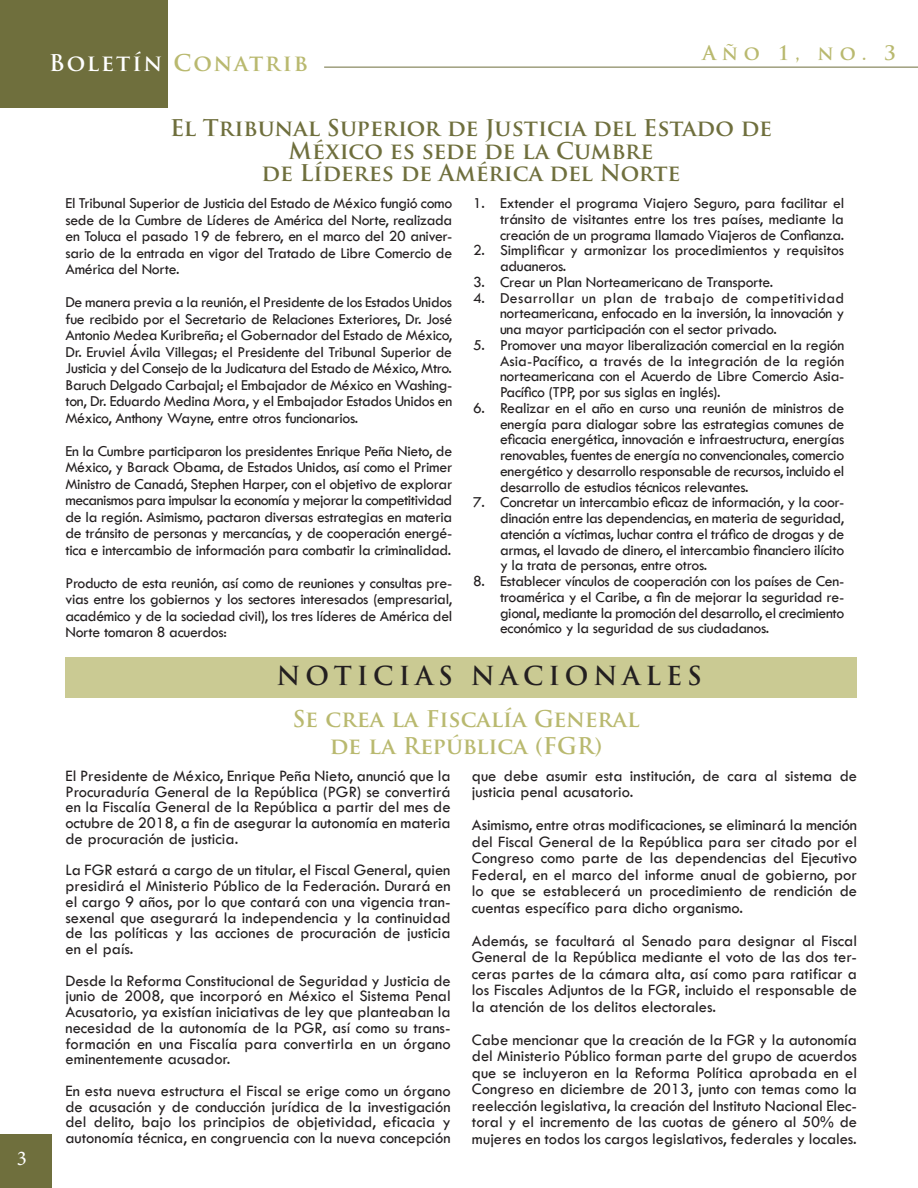
<style>
.page{position:relative;width:918px;height:1188px;background:#fff}
.page>*{position:absolute;margin:0;border:0;box-sizing:border-box;transform-origin:0 0}
.t1{font:700 25.5px "Trajan Pro";letter-spacing:.2em;color:#231f20}
.t2{font:700 22.5px/22.5px "Trajan Pro";color:#6f6f3d;text-align:center}
.t3{font:700 22.5px/27px "Trajan Pro";color:#b9b96f;text-align:center}
.t4{font:700 22.5px "Trajan Pro";letter-spacing:.09em;color:#b9b96f}
.t5{font:21px "Minion Pro";color:#fff}
.t6{font:700 19.5px "Trajan Pro";color:#b9b96f}
.t7{font:16.5px/15.8px "Tw Cen";color:#231f20;text-align:justify}
.t8{font:15.75px/16.5px "Tw Cen";letter-spacing:-.02em;color:#231f20;text-align:justify}
.s1{color:#fff}
</style>
<div class="page">
<div style="left:0;top:1135px;width:52px;height:53px;background:#6f6f3d"></div>
<div style="left:0;top:0;width:168px;height:108px;background:#6f6f3d"></div>
<hr style="left:324px;top:67px;width:594px;height:1px;background:#6f6f3d">
<div style="left:65px;top:657px;width:792px;height:41px;background:#caca93"></div>
<h3 class="t5" style="left:17px;top:1144px;width:12px">3</h3>
<h2 class="t4" style="left:49px;top:49px;width:261px"><span class="s1">Boletín</span> Conatrib</h2>
<p class="t6" style="left:702px;top:40px;width:195px">Año 1, no. 3</p>
<h2 class="t2" style="left:170px;top:117px;width:604px">El Tribunal Superior de Justicia del Estado de<br>México es sede de la Cumbre<br>de Líderes de América del Norte</h2>
<p class="t8" style="left:65px;top:195px;width:388px">El Tribunal Superior de Justicia del Estado de México fungió como sede de la Cumbre de Líderes de América del Norte, realizada en Toluca el pasado 19 de febrero, en el marco del 20 aniver&shy;sario de la entrada en vigor del Tratado de Libre Comercio de América del Norte.</p>
<p class="t8" style="left:65px;top:294px;width:388px">De manera previa a la reunión, el Presidente de los Estados Unidos fue recibido por el Secretario de Relaciones Exteriores, Dr. José Antonio Medea Kuribreña; el Gobernador del Estado de México, Dr. Eruviel Ávila Villegas; el Presidente del Tribunal Superior de Justicia y del Consejo de la Judicatura del Estado de México, Mtro.<br>Baruch Delgado Carbajal; el Embajador de México en Washing&shy;ton, Dr. Eduardo Medina Mora, y el Embajador Estados Unidos en México, Anthony Wayne, entre otros funcionarios.</p>
<p class="t8" style="left:65px;top:442px;width:388px">En la Cumbre participaron los presidentes Enrique Peña Nieto, de México, y Barack Obama, de Estados Unidos, así como el Primer Ministro de Canadá, Stephen Harper, con el objetivo de explorar mecanismos para impulsar la economía y mejorar la competitividad de la región. Asimismo, pactaron diversas estrategias en materia de tránsito de personas y mercancías, y de cooperación energé&shy;tica e intercambio de información para combatir la criminalidad.</p>
<p class="t8" style="left:65px;top:574px;width:388px">Producto de esta reunión, así como de reuniones y consultas pre&shy;vias entre los gobiernos y los sectores interesados (empresarial, académico y de la sociedad civil), los tres líderes de América del Norte tomaron 8 acuerdos:</p>
<p class="t8" style="left:500px;top:195px;width:346px;line-height:15.8px;text-indent:-27px">1. Extender el programa Viajero Seguro, para facilitar el tránsito de visitantes entre los tres países, mediante la creación de un programa llamado Viajeros de Confianza.</p>
<p class="t8" style="left:500px;top:242px;width:346px;line-height:15.8px;text-indent:-27px">2. Simplificar y armonizar los procedimientos y requisitos aduaneros.</p>
<p class="t8" style="left:473px;top:274px;width:302px">3. Crear un Plan Norteamericano de Transporte.</p>
<p class="t8" style="left:500px;top:290px;width:346px;line-height:15.8px;text-indent:-27px">4. Desarrollar un plan de trabajo de competitividad norteamericana, enfocado en la inversión, la innovación y una mayor participación con el sector privado.</p>
<p class="t8" style="left:500px;top:337px;width:346px;line-height:15.8px;text-indent:-27px">5. Promover una mayor liberalización comercial en la región Asia-Pacífico, a través de la integración de la región norteamericana con el Acuerdo de Libre Comercio Asia-Pacífico (TPP, por sus siglas en inglés).</p>
<p class="t8" style="left:500px;top:400px;width:346px;line-height:15.8px;text-indent:-27px">6. Realizar en el año en curso una reunión de ministros de energía para dialogar sobre las estrategias comunes de eficacia energética, innovación e infraestructura, energías renovables, fuentes de energía no convencionales, comercio energético y desarrollo responsable de recursos, incluido el desarrollo de estudios técnicos relevantes.</p>
<p class="t8" style="left:500px;top:494px;width:346px;line-height:15.8px;text-indent:-27px">7. Concretar un intercambio eficaz de información, y la coor&shy;dinación entre las dependencias, en materia de seguridad, atención a víctimas, luchar contra el tráfico de drogas y de armas, el lavado de dinero, el intercambio financiero ilícito y la trata de personas, entre otros.</p>
<p class="t8" style="left:500px;top:573px;width:346px;line-height:15.8px;text-indent:-27px">8. Establecer vínculos de cooperación con los países de Cen&shy;troamérica y el Caribe, a fin de mejorar la seguridad re&shy;gional, mediante la promoción del desarrollo, el crecimiento económico y la seguridad de sus ciudadanos.</p>
<h1 class="t1" style="left:276px;top:660px;width:427px">NOTICIAS NACIONALES</h1>
<h2 class="t3" style="left:292px;top:706px;width:349px">Se crea la Fiscalía General de la República (FGR)</h2>
<p class="t7" style="left:65px;top:768px;width:387px">El Presidente de México, Enrique Peña Nieto, anunció que la Procuraduría General de la República (PGR) se convertirá en la Fiscalía General de la República a partir del mes de octubre de 2018, a fin de asegurar la autonomía en materia de procuración de justicia.</p>
<p class="t7" style="left:65px;top:862px;width:387px">La FGR estará a cargo de un titular, el Fiscal General, quien presidirá el Ministerio Público de la Federación. Durará en el cargo 9 años, por lo que contará con una vigencia tran&shy;sexenal que asegurará la independencia y la continuidad de las políticas y las acciones de procuración de justicia en el país.</p>
<p class="t7" style="left:65px;top:972px;width:387px">Desde la Reforma Constitucional de Seguridad y Justicia de junio de 2008, que incorporó en México el Sistema Penal Acusatorio, ya existían iniciativas de ley que planteaban la necesidad de la autonomía de la PGR, así como su trans&shy;formación en una Fiscalía para convertirla en un órgano eminentemente acusador.</p>
<p class="t7" style="left:65px;top:1083px;width:387px">En esta nueva estructura el Fiscal se erige como un órgano de acusación y de conducción jurídica de la investigación del delito, bajo los principios de objetividad, eficacia y autonomía técnica, en congruencia con la nueva concepción</p>
<p class="t7" style="left:472px;top:767px;width:387px;line-height:16.5px">que debe asumir esta institución, de cara al sistema de justicia penal acusatorio.</p>
<p class="t7" style="left:472px;top:817px;width:387px;line-height:16.5px">Asimismo, entre otras modificaciones, se eliminará la mención del Fiscal General de la República para ser citado por el Congreso como parte de las dependencias del Ejecutivo Federal, en el marco del informe anual de gobierno, por lo que se establecerá un procedimiento de rendición de cuentas específico para dicho organismo.</p>
<p class="t7" style="left:472px;top:932px;width:387px;line-height:16.5px">Además, se facultará al Senado para designar al Fiscal General de la República mediante el voto de las dos ter&shy;ceras partes de la cámara alta, así como para ratificar a los Fiscales Adjuntos de la FGR, incluido el responsable de la atención de los delitos electorales.</p>
<p class="t7" style="left:472px;top:1031px;width:387px;line-height:16.5px">Cabe mencionar que la creación de la FGR y la autonomía del Ministerio Público forman parte del grupo de acuerdos que se incluyeron en la Reforma Política aprobada en el Congreso en diciembre de 2013, junto con temas como la reelección legislativa, la creación del Instituto Nacional Elec&shy;toral y el incremento de las cuotas de género al 50% de mujeres en todos los cargos legislativos, federales y locales.</p>
</div>
